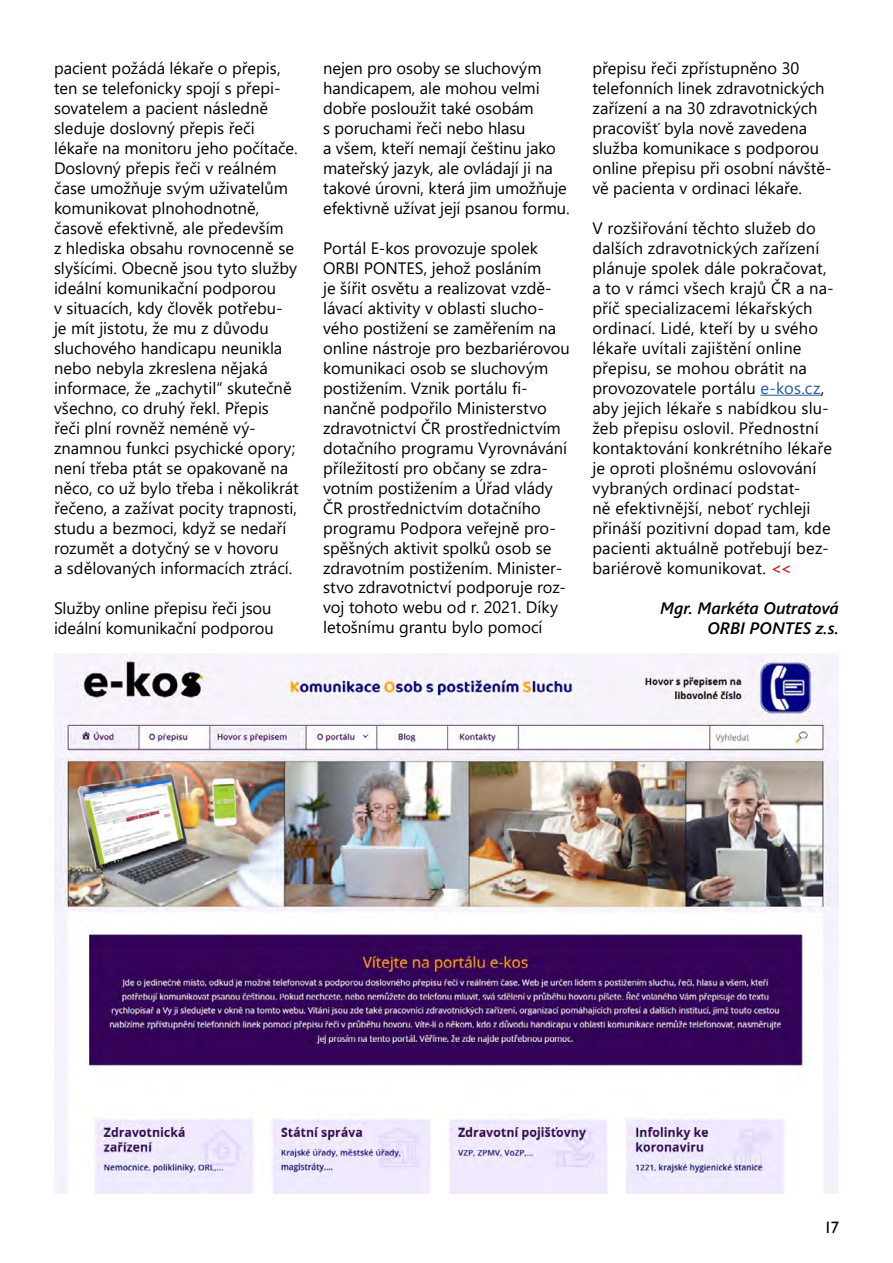
<style>
.page{position:relative;width:893px;height:1263px;background:#fff}
.page>*{position:absolute;margin:0;border:0;box-sizing:border-box;transform-origin:0 0}
.t1{font:16.5px/20px "Segoe UI";color:#000}
.t2{font:italic 600 16.5px/20px "Segoe UI";color:#000;text-align:right}
.t3{font:16.5px "Gill Sans";color:#000}
.s1{color:#275b9b}
.s2{font-weight:600;color:#cd1719}
</style>
<div class="page">
<hr style="left:760px;top:395px;width:61px;height:1px;background:#275b9b">
<img style="left:54px;top:654px;width:785px;height:539px">
<p class="t1" style="left:54px;top:57px;width:246px">pacient požádá lékaře o přepis, ten se telefonicky spojí s přepi&shy;sovatelem a pacient následně sleduje doslovný přepis řeči lékaře na monitoru jeho počítače.<br>Doslovný přepis řeči v reálném čase umožňuje svým uživatelům komunikovat plnohodnotně, časově efektivně, ale především<br>z hlediska obsahu rovnocenně se slyšícími. Obecně jsou tyto služby ideální komunikační podporou<br>v situacích, kdy člověk potřebu&shy;je mít jistotu, že mu z důvodu sluchového handicapu neunikla nebo nebyla zkreslena nějaká informace, že „zachytil“ skutečně všechno, co druhý řekl. Přepis řeči plní rovněž neméně vý&shy;znamnou funkci psychické opory; není třeba ptát se opakovaně na něco, co už bylo třeba i několikrát řečeno, a zažívat pocity trapnosti, studu a bezmoci, když se nedaří rozumět a dotyčný se v hovoru<br>a sdělovaných informacích ztrácí.</p>
<p class="t1" style="left:54px;top:596px;width:221px">Služby online přepisu řeči jsou ideální komunikační podporou</p>
<p class="t1" style="left:323px;top:57px;width:248px">nejen pro osoby se sluchovým handicapem, ale mohou velmi dobře posloužit také osobám<br>s poruchami řeči nebo hlasu<br>a všem, kteří nemají češtinu jako mateřský jazyk, ale ovládají ji na takové úrovni, která jim umožňuje efektivně užívat její psanou formu.</p>
<p class="t1" style="left:323px;top:236px;width:248px">Portál E-kos provozuje spolek<br>ORBI PONTES, jehož posláním<br>je šířit osvětu a realizovat vzdě&shy;lávací aktivity v oblasti slucho&shy;vého postižení se zaměřením na online nástroje pro bezbariérovou komunikaci osob se sluchovým postižením. Vznik portálu fi&shy;nančně podpořilo Ministerstvo zdravotnictví ČR prostřednictvím dotačního programu Vyrovnávání příležitostí pro občany se zdra&shy;votním postižením a Úřad vlády<br>ČR prostřednictvím dotačního programu Podpora veřejně pro&shy;spěšných aktivit spolků osob se zdravotním postižením. Minister&shy;stvo zdravotnictví podporuje roz&shy;voj tohoto webu od r. 2021. Díky letošnímu grantu bylo pomocí</p>
<p class="t1" style="left:592px;top:57px;width:241px">přepisu řeči zpřístupněno 30 telefonních linek zdravotnických zařízení a na 30 zdravotnických pracovišť byla nově zavedena služba komunikace s podporou online přepisu při osobní návště&shy;vě pacienta v ordinaci lékaře.</p>
<p class="t1" style="left:592px;top:217px;width:243px">V rozšiřování těchto služeb do dalších zdravotnických zařízení plánuje spolek dále pokračovat, a to v rámci všech krajů ČR a na&shy;příč specializacemi lékařských ordinací. Lidé, kteří by u svého lékaře uvítali zajištění online přepisu, se mohou obrátit na provozovatele portálu <span class="s1">e-kos.cz</span>, aby jejich lékaře s nabídkou slu&shy;žeb přepisu oslovil. Přednostní kontaktování konkrétního lékaře je oproti plošnému oslovování vybraných ordinací podstat-<br>ně efektivnější, neboť rychleji přináší pozitivní dopad tam, kde pacienti aktuálně potřebují bez&shy;bariérově komunikovat. <span class="s2">&lt;&lt;</span></p>
<p class="t2" style="left:660px;top:595px;width:180px">Mgr. Markéta Outratová<br>ORBI PONTES z.s.</p>
<p class="t3" style="left:824px;top:1218px;width:17px">17</p>
</div>
